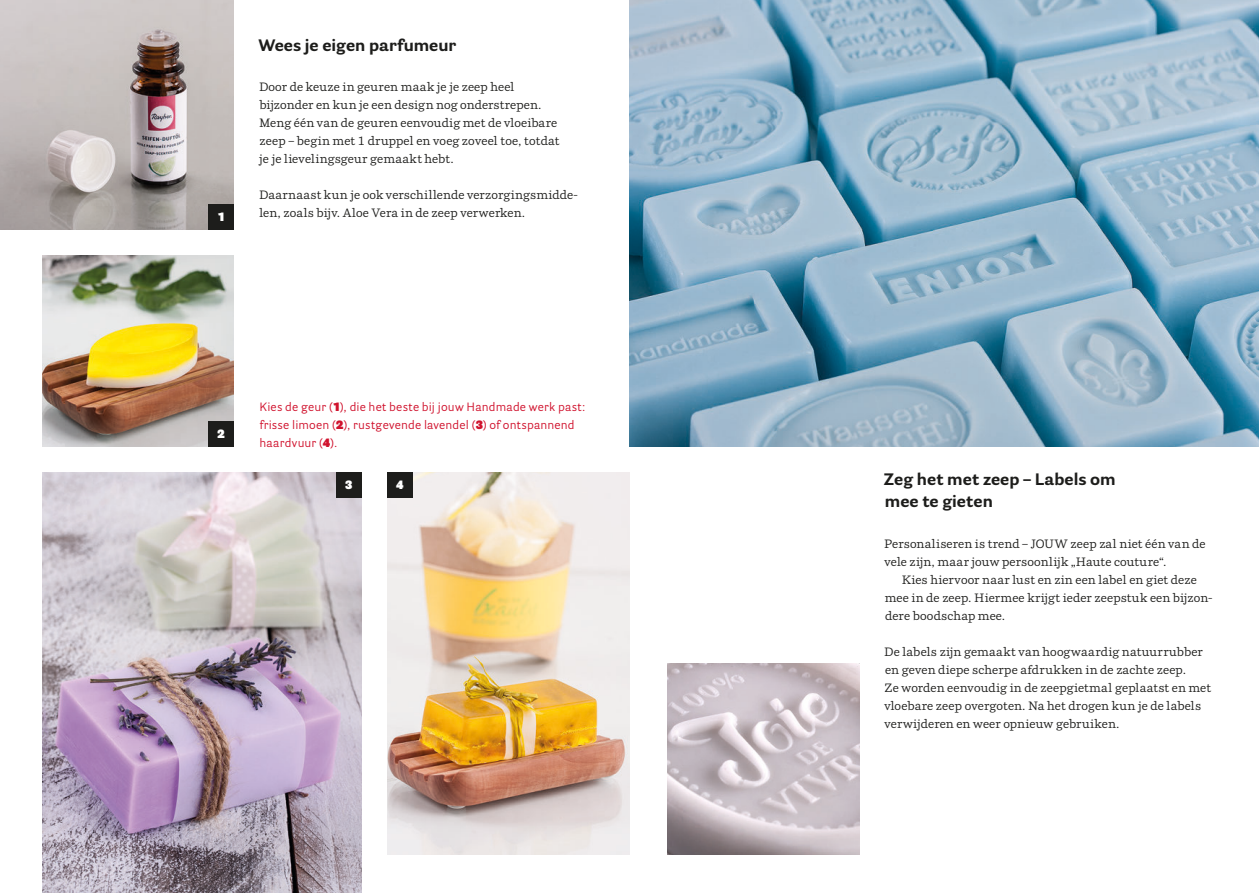
<style>
.page{position:relative;width:1259px;height:893px;background:#fff}
.page>*{position:absolute;margin:0;border:0;box-sizing:border-box;transform-origin:0 0}
.t1{font:700 16.5px/22.5px "Parry Grotesque Pro";color:#1d1d1b}
.t2{font:12px/18px "Parry Pro";letter-spacing:.01em;color:#1d1d1b}
.t3{font:12px/18px "Parry Grotesque Pro";letter-spacing:.015em;color:#d0122d}
.t4{font:900 12px "Parry Grotesque Pro";color:#fff}
.s1{font-weight:900}
</style>
<div class="page">
<img style="left:629px;top:0;width:630px;height:446px">
<img style="left:0;top:0;width:234px;height:230px">
<img style="left:43px;top:472px;width:318px;height:421px">
<img style="left:387px;top:472px;width:242px;height:383px">
<img style="left:43px;top:255px;width:191px;height:191px">
<img style="left:668px;top:663px;width:191px;height:192px">
<div style="left:208px;top:204px;width:26px;height:26px;background:#1d1d1b"></div>
<div style="left:208px;top:421px;width:26px;height:25px;background:#1d1d1b"></div>
<div style="left:336px;top:472px;width:25px;height:25px;background:#1d1d1b"></div>
<div style="left:387px;top:472px;width:25px;height:25px;background:#1d1d1b"></div>
<p class="t4" style="left:218px;top:208px;width:8px">1</p>
<h1 class="t1" style="left:258px;top:34px;width:199px">Wees je eigen parfumeur</h1>
<p class="t2" style="left:259px;top:78px;width:302px">Door de keuze in geuren maak je je zeep heel bijzonder en kun je een design nog onderstrepen.<br>Meng één van de geuren eenvoudig met de vloeibare zeep – begin met 1 druppel en voeg zoveel toe, totdat je je lievelingsgeur gemaakt hebt.</p>
<p class="t2" style="left:259px;top:186px;width:320px">Daarnaast kun je ook verschillende verzorgingsmidde&shy;len, zoals bijv. Aloe Vera in de zeep verwerken.</p>
<p class="t4" style="left:217px;top:425px;width:9px">2</p>
<p class="t3" style="left:259px;top:397px;width:327px">Kies de geur (<span class="s1">1</span>), die het beste bij jouw Handmade werk past: frisse limoen (<span class="s1">2</span>), rustgevende lavendel (<span class="s1">3</span>) of ontspannend haardvuur (<span class="s1">4</span>).</p>
<p class="t4" style="left:345px;top:476px;width:9px">3</p>
<p class="t4" style="left:396px;top:476px;width:9px">4</p>
<h1 class="t1" style="left:884px;top:467px;width:233px">Zeg het met zeep – Labels om mee te gieten</h1>
<p class="t2" style="left:884px;top:534px;width:323px">Personaliseren is trend – JOUW zeep zal niet één van de vele zijn, maar jouw persoonlijk „Haute couture“.</p>
<p class="t2" style="left:884px;top:570px;width:329px;text-indent:17px">Kies hiervoor naar lust en zin een label en giet deze mee in de zeep. Hiermee krijgt ieder zeepstuk een bijzon&shy;dere boodschap mee.</p>
<p class="t2" style="left:884px;top:642px;width:328px">De labels zijn gemaakt van hoogwaardig natuurrubber en geven diepe scherpe afdrukken in de zachte zeep.<br>Ze worden eenvoudig in de zeepgietmal geplaatst en met vloebare zeep overgoten. Na het drogen kun je de labels verwijderen en weer opnieuw gebruiken.</p>
</div>
